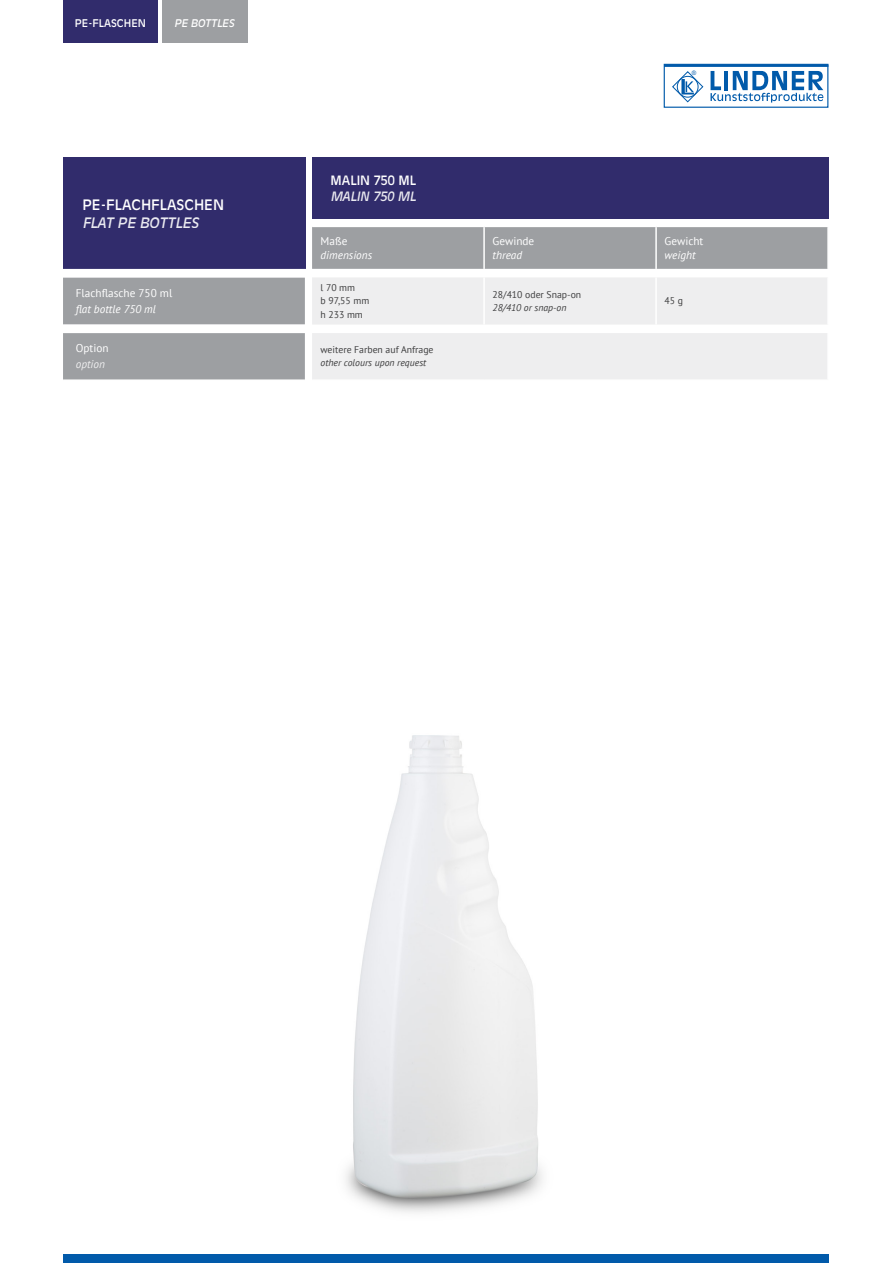
<style>
.page{position:relative;width:893px;height:1263px;background:#fff}
.page>*{position:absolute;margin:0;border:0;box-sizing:border-box;transform-origin:0 0}
.t1{font:14.25px "Antique Olive CE";color:#fff}
.t2{font:italic 14.25px "Antique Olive CE";color:#fff}
.t3{font:12.75px "Antique Olive CE";color:#fff}
.t4{font:italic 12.75px "Antique Olive CE";color:#fff}
.t5{font:11.25px "PT Sans";color:#fff}
.t6{font:italic 11.25px "PT Sans";color:#fff}
.t7{font:italic 11.25px "PT Sans";color:#eeeeef}
.t8{font:10.5px "Antique Olive CE";color:#fff}
.t9{font:italic 10.5px "Antique Olive CE";color:#fff}
.t10{font:9.75px/13.5px "PT Sans";color:#3e3e3f}
.t11{font:italic 9.75px "PT Sans";color:#3e3e3f}
.t12{font:6px "Arial";color:#015aaa}
</style>
<div class="page">
<div style="left:63px;top:1254px;width:765px;height:9px;background:#015aaa"></div>
<div style="left:664px;top:64px;width:164px;height:44px;border:1px solid #015aaa"></div>
<hr style="left:664px;top:65px;width:164px;height:2px;background:#015aaa">
<svg style="left:711px;top:71px;width:112px;height:32px"></svg>
<svg style="left:672px;top:71px;width:32px;height:32px"></svg>
<div style="left:677px;top:76px;width:22px;height:22px;border:1px solid #015aaa;border-radius:50%"></div>
<div style="left:162px;top:0;width:85px;height:43px;background:#9d9fa2"></div>
<div style="left:63px;top:0;width:95px;height:43px;background:#312c6c"></div>
<div style="left:312px;top:157px;width:516px;height:62px;background:#312c6c"></div>
<div style="left:63px;top:157px;width:242px;height:112px;background:#312c6c"></div>
<svg style="left:63px;top:226px;width:764px;height:43px;fill:#9d9fa2"></svg>
<svg style="left:63px;top:277px;width:242px;height:102px;fill:#9d9fa2"></svg>
<svg style="left:312px;top:278px;width:515px;height:101px;fill:#eeeeef"></svg>
<hr style="left:483px;top:227px;width:2px;height:42px;background:#fff">
<hr style="left:655px;top:227px;width:2px;height:42px;background:#fff">
<hr style="left:483px;top:277px;width:2px;height:48px;background:#fff">
<hr style="left:655px;top:277px;width:2px;height:48px;background:#fff">
<hr style="left:312px;top:226px;width:172px;height:1px;background:#fff">
<hr style="left:484px;top:226px;width:172px;height:1px;background:#fff">
<hr style="left:656px;top:226px;width:173px;height:1px;background:#fff">
<p class="t8" style="left:75px;top:17px;width:73px">PE-FLASCHEN</p>
<p class="t9" style="left:174px;top:17px;width:62px">PE BOTTLES</p>
<p class="t1" style="left:82px;top:197px;width:143px">PE-FLACHFLASCHEN</p>
<h1 class="t2" style="left:82px;top:214px;width:118px">FLAT PE BOTTLES</h1>
<p class="t5" style="left:76px;top:286px;width:98px">Flachflasche 750 ml</p>
<p class="t6" style="left:76px;top:302px;width:82px">flat bottle 750 ml</p>
<p class="t5" style="left:76px;top:341px;width:34px">Option</p>
<p class="t7" style="left:76px;top:357px;width:31px">option</p>
<p class="t3" style="left:331px;top:172px;width:87px">MALIN 750 ML</p>
<h2 class="t4" style="left:331px;top:189px;width:87px">MALIN 750 ML</h2>
<p class="t5" style="left:321px;top:234px;width:28px">Maße</p>
<p class="t6" style="left:321px;top:248px;width:53px">dimensions</p>
<p class="t10" style="left:321px;top:280px;width:50px">l 70 mm<br>b 97,55 mm</p>
<p class="t10" style="left:321px;top:307px;width:44px">h 233 mm</p>
<p class="t10" style="left:321px;top:342px;width:114px">weitere Farben auf Anfrage</p>
<p class="t11" style="left:321px;top:357px;width:107px">other colours upon request</p>
<p class="t5" style="left:493px;top:234px;width:43px">Gewinde</p>
<p class="t6" style="left:493px;top:248px;width:31px">thread</p>
<p class="t10" style="left:493px;top:287px;width:90px">28/410 oder Snap-on</p>
<p class="t11" style="left:493px;top:302px;width:75px">28/410 or snap-on</p>
<p class="t12" style="left:692px;top:69px;width:6px">®</p>
<p class="t5" style="left:665px;top:234px;width:40px">Gewicht</p>
<p class="t6" style="left:665px;top:248px;width:32px">weight</p>
<p class="t10" style="left:665px;top:294px;width:20px">45 g</p>
</div>
